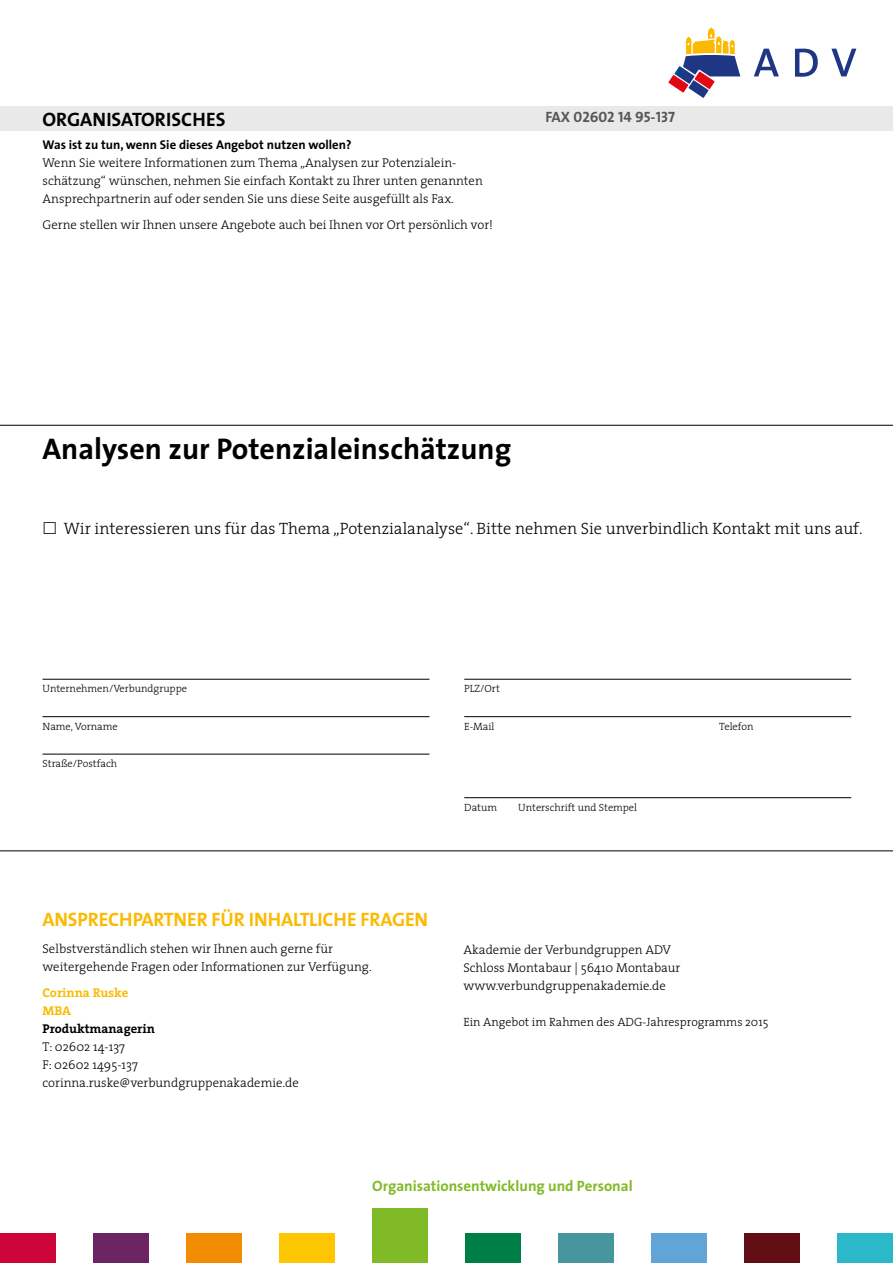
<style>
.page{position:relative;width:893px;height:1263px;background:#fff}
.page>*{position:absolute;margin:0;border:0;box-sizing:border-box;transform-origin:0 0}
.t1{font:700 30px "The Sans";color:#000}
.t2{font:19.5px "The Sans Bold Caps";letter-spacing:-.01em;color:#fbba00}
.t3{font:19.5px "The Sans Bold Caps";color:#000}
.t4{font:300 16.5px "The Serif";color:#000}
.t5{font:700 15px "The Sans";color:#80ba27}
.t6{font:15px "The Sans Bold Caps";color:#575756}
.t7{font:300 12.75px/18px "The Serif";color:#000}
.t8{font:700 12.75px "The Sans";color:#000}
.t9{font:700 12.75px "The Serif";color:#000}
.t10{font:700 12.75px/18px "The Serif";color:#fbba00}
.t11{font:300 12px "The Serif";color:#000}
.t12{font:300 10.5px "The Serif";color:#000}
</style>
<div class="page">
<div style="left:0;top:106px;width:893px;height:25px;background:#e9e9e9"></div>
<hr style="left:0;top:425px;width:893px;height:1px;background:#000">
<hr style="left:0;top:850px;width:893px;height:1px;background:#000">
<div style="left:0;top:1233px;width:55px;height:30px;background:#ce0538"></div>
<div style="left:93px;top:1233px;width:55px;height:30px;background:#6d2463"></div>
<div style="left:372px;top:1209px;width:56px;height:54px;background:#80ba27"></div>
<div style="left:186px;top:1233px;width:55px;height:30px;background:#f28c00"></div>
<div style="left:558px;top:1233px;width:56px;height:30px;background:#47959f"></div>
<div style="left:465px;top:1233px;width:56px;height:30px;background:#007e48"></div>
<div style="left:745px;top:1233px;width:55px;height:30px;background:#630e14"></div>
<div style="left:838px;top:1233px;width:55px;height:30px;background:#2bb8c9"></div>
<div style="left:651px;top:1233px;width:56px;height:30px;background:#61a4d7"></div>
<div style="left:279px;top:1233px;width:55px;height:30px;background:#fdc600"></div>
<hr style="left:43px;top:679px;width:386px;height:1px;background:#000">
<hr style="left:43px;top:716px;width:386px;height:1px;background:#000">
<hr style="left:43px;top:754px;width:386px;height:1px;background:#000">
<hr style="left:464px;top:679px;width:387px;height:1px;background:#000">
<hr style="left:464px;top:716px;width:387px;height:1px;background:#000">
<hr style="left:464px;top:797px;width:387px;height:1px;background:#000">
<svg style="left:668px;top:27px;width:72px;height:71px"></svg>
<svg style="left:831px;top:49px;width:25px;height:27px"></svg>
<svg style="left:754px;top:49px;width:25px;height:27px"></svg>
<svg style="left:795px;top:49px;width:23px;height:28px"></svg>
<h2 class="t3" style="left:43px;top:103px;width:185px">ORGANISATORISCHES</h2>
<p class="t6" style="left:545px;top:105px;width:131px">FAX 02602 14 95-137</p>
<p class="t8" style="left:43px;top:133px;width:311px">Was ist zu tun, wenn Sie dieses Angebot nutzen wollen?</p>
<p class="t7" style="left:43px;top:153px;width:442px">Wenn Sie weitere Informationen zum Thema „Analysen zur Potenzialein&shy;schätzung“ wünschen, nehmen Sie einfach Kontakt zu Ihrer unten genannten<br>Ansprechpartnerin auf oder senden Sie uns diese Seite ausgefüllt als Fax.</p>
<p class="t7" style="left:43px;top:215px;width:452px">Gerne stellen wir Ihnen unsere Angebote auch bei Ihnen vor Ort persönlich vor!</p>
<h1 class="t1" style="left:43px;top:423px;width:470px">Analysen zur Potenzialeinschätzung</h1>
<p class="t4" style="left:64px;top:514px;width:800px">Wir interessieren uns für das Thema „Potenzialanalyse“. Bitte nehmen Sie unverbindlich Kontakt mit uns auf.</p>
<p class="t12" style="left:43px;top:680px;width:146px">Unternehmen/Verbundgruppe</p>
<p class="t12" style="left:43px;top:717px;width:77px">Name, Vorname</p>
<p class="t12" style="left:43px;top:755px;width:76px">Straße/Postfach</p>
<p class="t12" style="left:464px;top:680px;width:37px">PLZ/Ort</p>
<p class="t12" style="left:464px;top:717px;width:32px">E-Mail</p>
<p class="t12" style="left:719px;top:717px;width:36px">Telefon</p>
<p class="t12" style="left:464px;top:799px;width:34px">Datum</p>
<p class="t12" style="left:518px;top:799px;width:120px">Unterschrift und Stempel</p>
<h2 class="t2" style="left:43px;top:903px;width:387px">ANSPRECHPARTNER FÜR INHALTLICHE FRAGEN</h2>
<p class="t7" style="left:43px;top:939px;width:331px">Selbstverständlich stehen wir Ihnen auch gerne für weitergehende Fragen oder Informationen zur Verfügung.</p>
<p class="t10" style="left:43px;top:984px;width:87px">Corinna Ruske<br>MBA</p>
<p class="t9" style="left:43px;top:1018px;width:114px">Produktmanagerin</p>
<p class="t7" style="left:43px;top:1037px;width:258px">T: 02602 14-137<br>F: 02602 1495-137 corinna.ruske@verbundgruppenakademie.de</p>
<p class="t7" style="left:463px;top:940px;width:218px">Akademie der Verbundgruppen ADV<br>Schloss Montabaur | 56410 Montabaur www.verbundgruppenakademie.de</p>
<p class="t11" style="left:463px;top:1012px;width:306px">Ein Angebot im Rahmen des ADG-Jahresprogramms 2015</p>
<p class="t5" style="left:372px;top:1173px;width:262px">Organisationsentwicklung und Personal</p>
</div>
